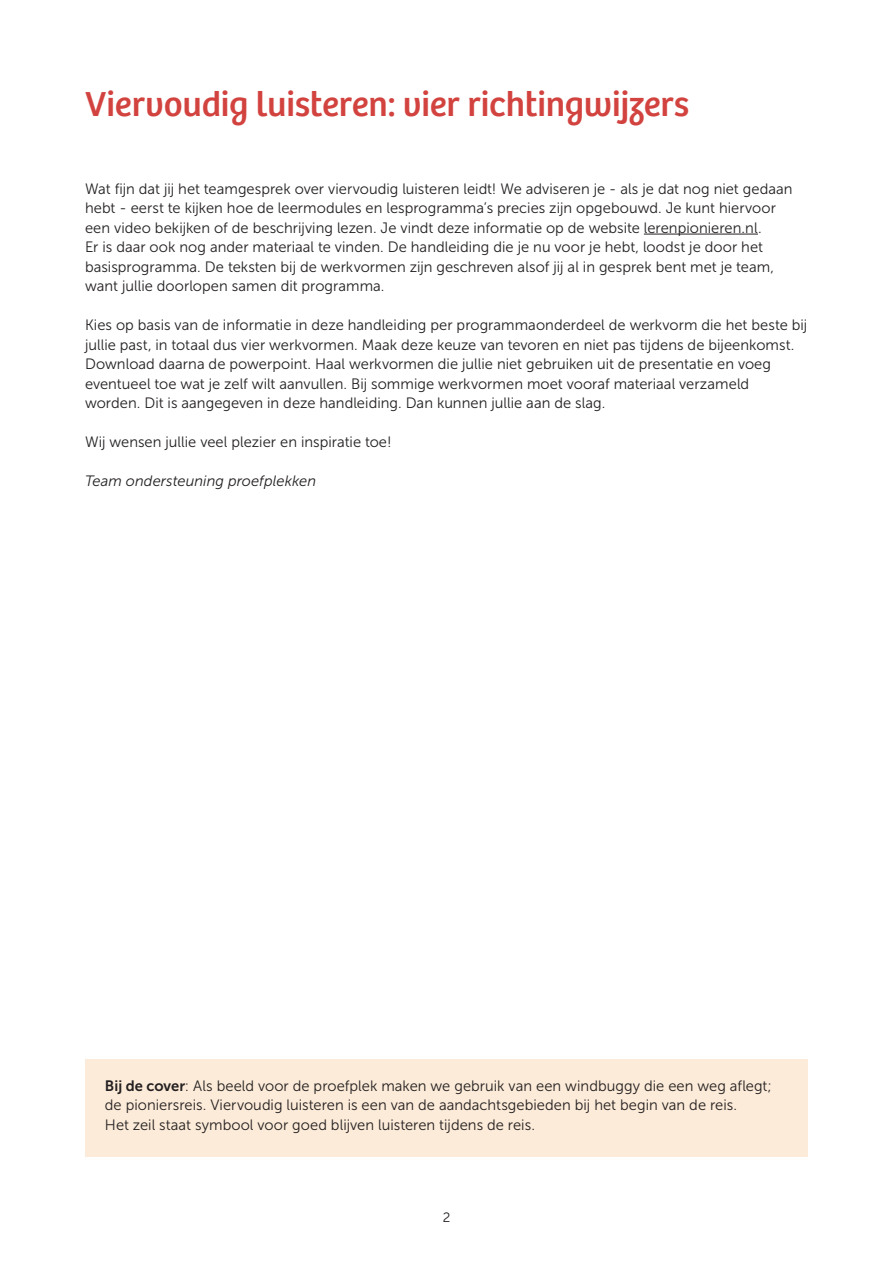
<style>
.page{position:relative;width:893px;height:1263px;background:#fff}
.page>*{position:absolute;margin:0;border:0;box-sizing:border-box;transform-origin:0 0}
.t1{font:36px "Bree";letter-spacing:-.005em;color:#d2433f}
.t2{font:15px/19.5px "Museo Sans 300";letter-spacing:.005em;color:#231f20}
.t3{font:italic 15px "Museo Sans 300";letter-spacing:.005em;color:#231f20}
.t4{font:13.5px "Museo Sans 300";color:#231f20}
.s1{font-family:"Museo Sans 700"}
</style>
<div class="page">
<div style="left:85px;top:1059px;width:723px;height:98px;background:#fcebd8"></div>
<hr style="left:644px;top:234px;width:114px;height:1px;background:#231f20">
<h1 class="t1" style="left:85px;top:77px;width:606px">Viervoudig luisteren: vier richtingwijzers</h1>
<p class="t2" style="left:85px;top:179px;width:709px">Wat fijn dat jij het teamgesprek over viervoudig luisteren leidt! We adviseren je - als je dat nog niet gedaan hebt - eerst te kijken hoe de leermodules en lesprogramma’s precies zijn opgebouwd. Je kunt hiervoor een video bekijken of de beschrijving lezen. Je vindt deze informatie op de website lerenpionieren.nl.<br>Er is daar ook nog ander materiaal te vinden. De handleiding die je nu voor je hebt, loodst je door het basisprogramma. De teksten bij de werkvormen zijn geschreven alsof jij al in gesprek bent met je team, want jullie doorlopen samen dit programma.</p>
<p class="t2" style="left:85px;top:315px;width:724px">Kies op basis van de informatie in deze handleiding per programmaonderdeel de werkvorm die het beste bij jullie past, in totaal dus vier werkvormen. Maak deze keuze van tevoren en niet pas tijdens de bijeenkomst.<br>Download daarna de powerpoint. Haal werkvormen die jullie niet gebruiken uit de presentatie en voeg eventueel toe wat je zelf wilt aanvullen. Bij sommige werkvormen moet vooraf materiaal verzameld worden. Dit is aangegeven in deze handleiding. Dan kunnen jullie aan de slag.</p>
<p class="t2" style="left:85px;top:432px;width:308px">Wij wensen jullie veel plezier en inspiratie toe!</p>
<p class="t3" style="left:85px;top:473px;width:233px">Team ondersteuning proefplekken</p>
<p class="t2" style="left:105px;top:1076px;width:668px"><span class="s1">Bij de cover</span>: Als beeld voor de proefplek maken we gebruik van een windbuggy die een weg aflegt; de pioniersreis. Viervoudig luisteren is een van de aandachtsgebieden bij het begin van de reis.<br>Het zeil staat symbool voor goed blijven luisteren tijdens de reis.</p>
<p class="t4" style="left:443px;top:1210px;width:9px">2</p>
</div>
